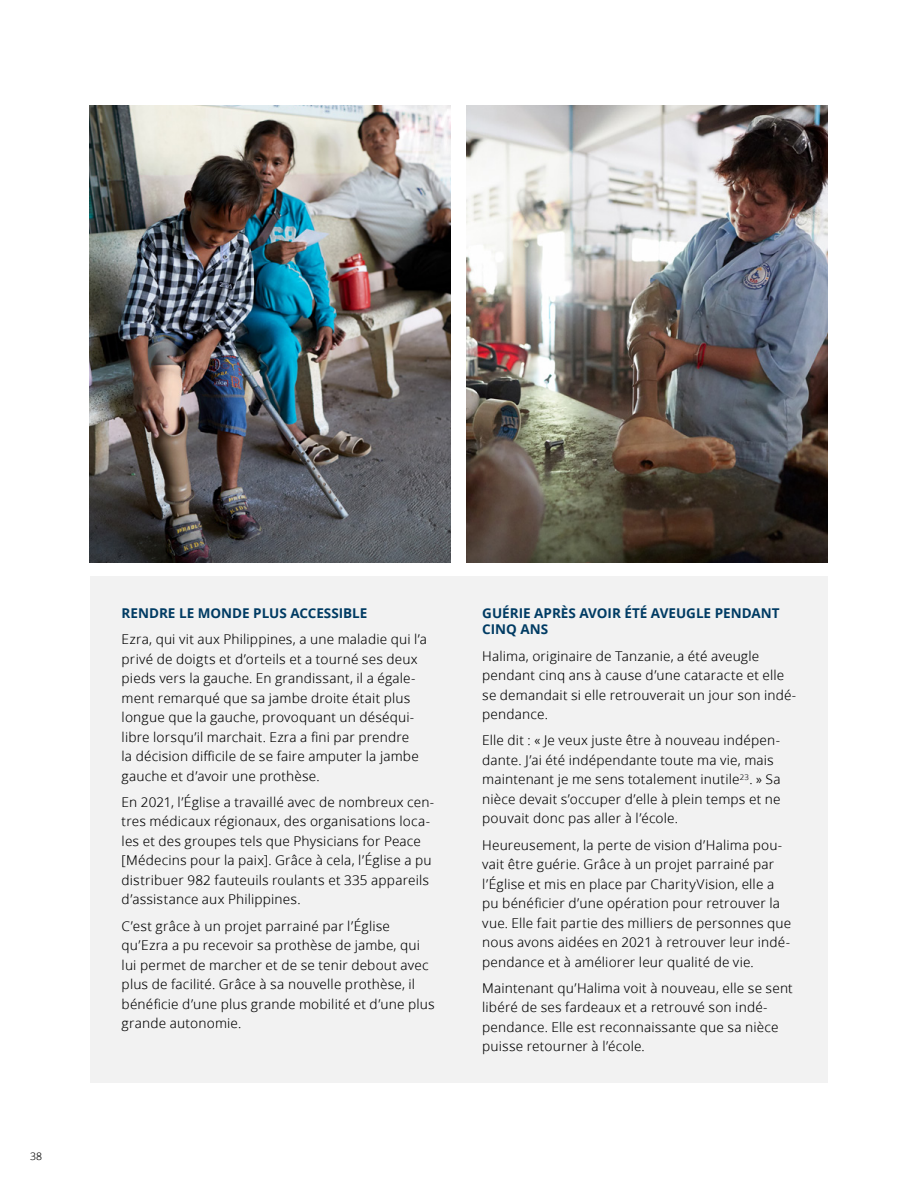
<style>
.page{position:relative;width:918px;height:1188px;background:#fff}
.page>*{position:absolute;margin:0;border:0;box-sizing:border-box;transform-origin:0 0}
.para_StoryZoramBook{font:13.5px/19.5px "Zoramlds Lat";letter-spacing:.01em;color:#000}
.para_StoryHeaderBlue{font:700 13.5px/16.5px "Zoramlds Lat";color:#003b63}
.t1{font:10.5px "Zoramlds Lat";color:#000}
</style>
<div class="page">
<div style="left:90px;top:576px;width:738px;height:507px;background:#f2f2f2"></div>
<img style="left:90px;top:105px;width:360px;height:458px">
<img style="left:467px;top:105px;width:360px;height:458px">
<p class="t1" style="left:30px;top:1149px;width:14px">38</p>
<p class="para_StoryHeaderBlue" style="left:122px;top:605px;width:247px">RENDRE LE MONDE PLUS ACCESSIBLE</p>
<p class="para_StoryZoramBook" style="left:122px;top:630px;width:307px">Ezra, qui vit aux Philippines, a une maladie qui l’a privé de doigts et d’orteils et a tourné ses deux pieds vers la gauche. En grandissant, il a égale&shy;ment remarqué que sa jambe droite était plus longue que la gauche, provoquant un déséqui&shy;libre lorsqu’il marchait. Ezra a fini par prendre<br>la décision difficile de se faire amputer la jambe gauche et d’avoir une prothèse.</p>
<p class="para_StoryZoramBook" style="left:122px;top:792px;width:314px">En 2021, l’Église a travaillé avec de nombreux cen&shy;tres médicaux régionaux, des organisations loca&shy;les et des groupes tels que Physicians for Peace [Médecins pour la paix]. Grâce à cela, l’Église a pu distribuer 982 fauteuils roulants et 335 appareils d’assistance aux Philippines.</p>
<p class="para_StoryZoramBook" style="left:122px;top:916px;width:315px">C’est grâce à un projet parrainé par l’Église qu’Ezra a pu recevoir sa prothèse de jambe, qui lui permet de marcher et de se tenir debout avec plus de facilité. Grâce à sa nouvelle prothèse, il bénéficie d’une plus grande mobilité et d’une plus grande autonomie.</p>
<p class="para_StoryHeaderBlue" style="left:482px;top:605px;width:299px">GUÉRIE APRÈS AVOIR ÉTÉ AVEUGLE PENDANT<br>CINQ ANS</p>
<p class="para_StoryZoramBook" style="left:482px;top:646px;width:316px">Halima, originaire de Tanzanie, a été aveugle pendant cinq ans à cause d’une cataracte et elle se demandait si elle retrouverait un jour son indé&shy;pendance.</p>
<p class="para_StoryZoramBook" style="left:482px;top:731px;width:300px">Elle dit : « Je veux juste être à nouveau indépen&shy;dante. J’ai été indépendante toute ma vie, mais maintenant je me sens totalement inutile<sup>23</sup>. » Sa nièce devait s’occuper d’elle à plein temps et ne pouvait donc pas aller à l’école.</p>
<p class="para_StoryZoramBook" style="left:482px;top:835px;width:310px">Heureusement, la perte de vision d’Halima pou&shy;vait être guérie. Grâce à un projet parrainé par l’Église et mis en place par CharityVision, elle a pu bénéficier d’une opération pour retrouver la vue. Elle fait partie des milliers de personnes que nous avons aidées en 2021 à retrouver leur indé&shy;pendance et à améliorer leur qualité de vie.</p>
<p class="para_StoryZoramBook" style="left:482px;top:978px;width:312px">Maintenant qu’Halima voit à nouveau, elle se sent libéré de ses fardeaux et a retrouvé son indé&shy;pendance. Elle est reconnaissante que sa nièce puisse retourner à l’école.</p>
</div>
